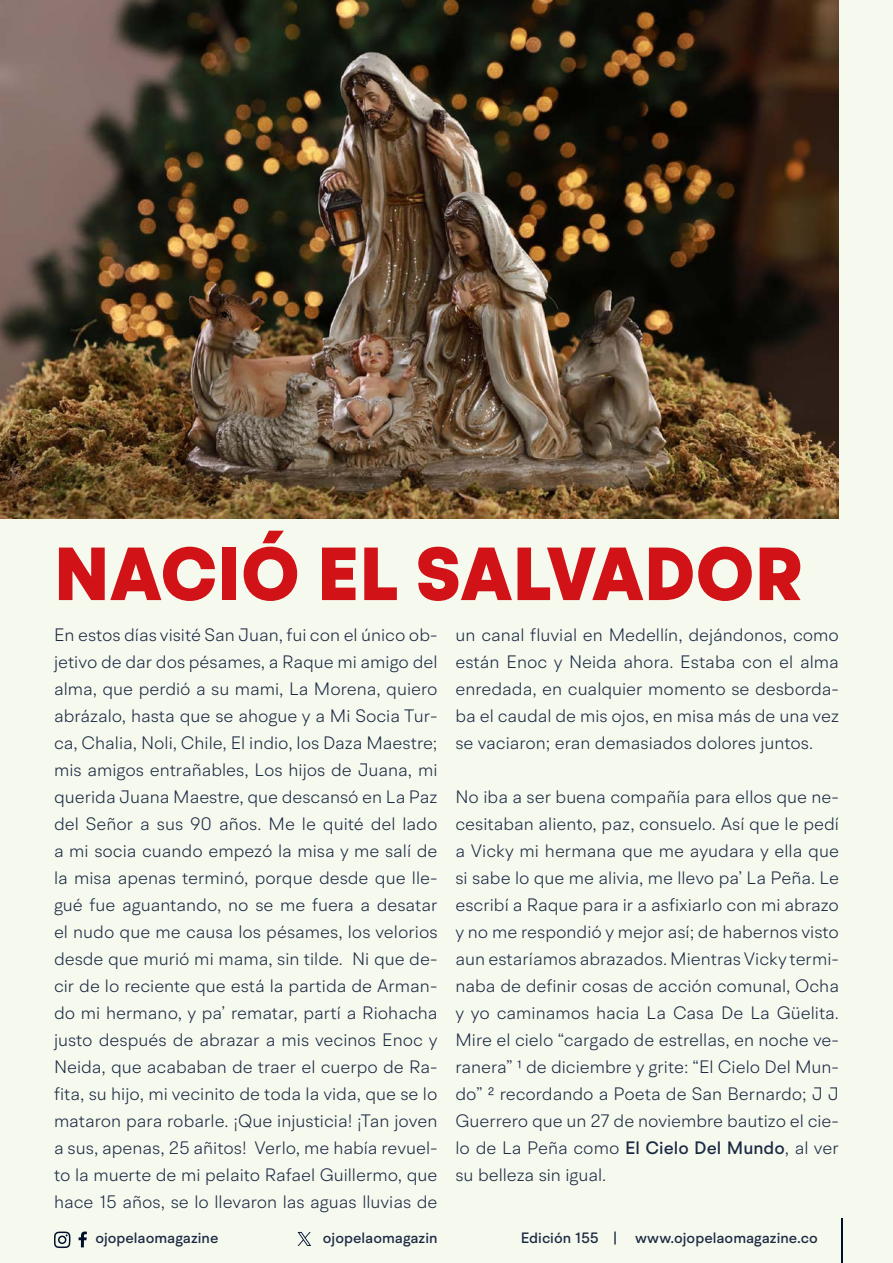
<style>
.page{position:relative;width:893px;height:1263px;background:#f6f9ee}
.page>*{position:absolute;margin:0;border:0;box-sizing:border-box;transform-origin:0 0}
.t1{font:900 75px "BR Hendrix";letter-spacing:.005em;color:#d11217}
.t2{font:300 18px/27px "BR Hendrix";color:#1b2943;text-align:justify}
.t3{font:500 15px "BR Hendrix";color:#1b2943}
.s1{font-weight:500}
</style>
<div class="page">
<svg style="left:79px;top:1231px;width:8px;height:16px"></svg>
<svg style="left:54px;top:1231px;width:17px;height:17px"></svg>
<hr style="left:841px;top:1219px;width:1px;height:44px;background:#000f2b">
<svg style="left:298px;top:1232px;width:13px;height:14px"></svg>
<img style="left:0;top:0;width:839px;height:518px">
<h1 class="t1" style="left:54px;top:527px;width:751px">NACIÓ EL SALVADOR</h1>
<p class="t2" style="left:54px;top:621px;width:385px">En estos días visité San Juan, fui con el único ob&shy;jetivo de dar dos pésames, a Raque mi amigo del alma, que perdió a su mami, La Morena, quiero abrázalo, hasta que se ahogue y a Mi Socia Tur&shy;ca, Chalia, Noli, Chile, El indio, los Daza Maestre; mis amigos entrañables, Los hijos de Juana, mi querida Juana Maestre, que descansó en La Paz del Señor a sus 90 años. Me le quité del lado a mi socia cuando empezó la misa y me salí de la misa apenas terminó, porque desde que lle&shy;gué fue aguantando, no se me fuera a desatar el nudo que me causa los pésames, los velorios desde que murió mi mama, sin tilde. Ni que de&shy;cir de lo reciente que está la partida de Arman&shy;do mi hermano, y pa’ rematar, partí a Riohacha justo después de abrazar a mis vecinos Enoc y Neida, que acababan de traer el cuerpo de Ra&shy;fita, su hijo, mi vecinito de toda la vida, que se lo mataron para robarle. ¡Que injusticia! ¡Tan joven a sus, apenas, 25 añitos! Verlo, me había revuel&shy;to la muerte de mi pelaito Rafael Guillermo, que hace 15 años, se lo llevaron las aguas lluvias de</p>
<p class="t2" style="left:455px;top:621px;width:385px">un canal fluvial en Medellín, dejándonos, como están Enoc y Neida ahora. Estaba con el alma enredada, en cualquier momento se desborda&shy;ba el caudal de mis ojos, en misa más de una vez se vaciaron; eran demasiados dolores juntos.</p>
<p class="t2" style="left:455px;top:783px;width:385px">No iba a ser buena compañía para ellos que ne&shy;cesitaban aliento, paz, consuelo. Así que le pedí a Vicky mi hermana que me ayudara y ella que si sabe lo que me alivia, me llevo pa’ La Peña. Le escribí a Raque para ir a asfixiarlo con mi abrazo y no me respondió y mejor así; de habernos visto aun estaríamos abrazados. Mientras Vicky termi&shy;naba de definir cosas de acción comunal, Ocha y yo caminamos hacia La Casa De La Güelita.<br>Mire el cielo “cargado de estrellas, en noche ve&shy;ranera” ¹ de diciembre y grite: “El Cielo Del Mun&shy;do” ² recordando a Poeta de San Bernardo; J J Guerrero que un 27 de noviembre bautizo el cie&shy;lo de La Peña como <span class="s1">El Cielo Del Mundo</span>, al ver su belleza sin igual.</p>
<p class="t3" style="left:95px;top:1229px;width:125px">ojopelaomagazine</p>
<p class="t3" style="left:323px;top:1229px;width:116px">ojopelaomagazin</p>
<p class="t3" style="left:521px;top:1229px;width:299px">Edición 155 | www.ojopelaomagazine.co</p>
</div>
